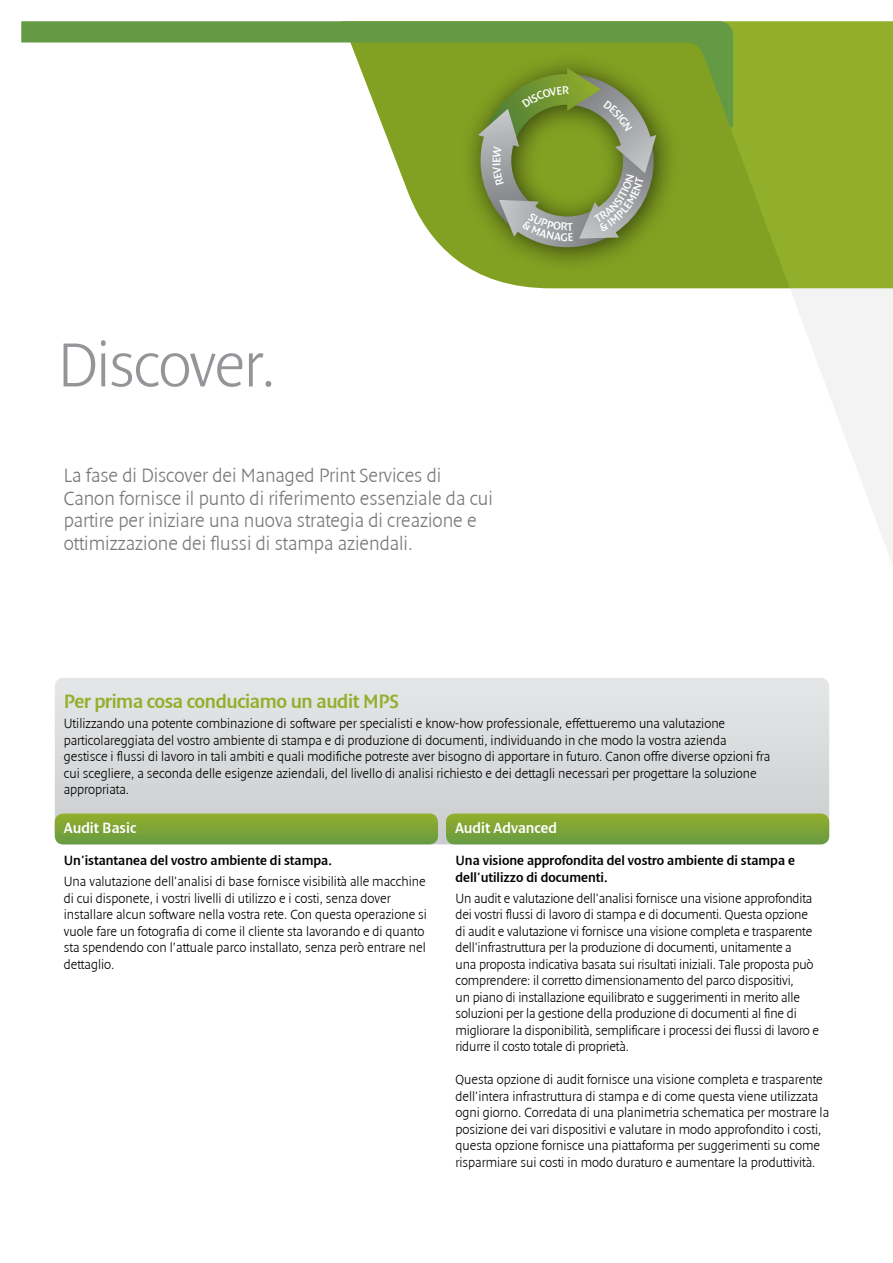
<style>
.page{position:relative;width:893px;height:1263px;background:#fff}
.page>*{position:absolute;margin:0;border:0;box-sizing:border-box;transform-origin:0 0}
.t1{font:300 63px "Denda New";letter-spacing:-.025em;color:#939598}
.t2{font:300 19.5px/22.5px "Denda New";color:#77787b}
.t3{font:19.5px "Denda New";letter-spacing:-.02em;color:#92af2b}
.t4{font:15px "Denda New";color:#fff}
.t5{font:300 13.5px/16.5px "Denda New";color:#000}
.t6{font:13.5px/16.5px "Denda New";color:#000}
</style>
<div class="page">
<svg style="left:55px;top:678px;width:735px;height:166px;background:#dadbdc"></svg>
<svg style="left:790px;top:678px;width:40px;height:167px;background:#dbdcdd"></svg>
<svg style="left:55px;top:813px;width:383px;height:31px;background:#7ea53a"></svg>
<svg style="left:446px;top:813px;width:383px;height:31px;background:#7ea53a"></svg>
<svg style="left:383px;top:21px;width:510px;height:267px;background:#97b23d"></svg>
<div style="left:460px;top:51px;width:221px;height:223px;background:#000;opacity:.6"></div>
<svg style="left:21px;top:21px;width:712px;height:106px"></svg>
<svg style="left:478px;top:68px;width:178px;height:179px;background:#83974f"></svg>
<h1 class="t1" style="left:58px;top:331px;width:220px">Discover.</h1>
<h2 class="t2" style="left:64px;top:464px;width:431px">La fase di Discover dei Managed Print Services di Canon fornisce il punto di riferimento essenziale da cui partire per iniziare una nuova strategia di creazione e ottimizzazione dei flussi di stampa aziendali.</h2>
<h2 class="t3" style="left:64px;top:690px;width:337px">Per prima cosa conduciamo un audit MPS</h2>
<p class="t5" style="left:64px;top:716px;width:708px">Utilizzando una potente combinazione di software per specialisti e know-how professionale, effettueremo una valutazione particolareggiata del vostro ambiente di stampa e di produzione di documenti, individuando in che modo la vostra azienda gestisce i flussi di lavoro in tali ambiti e quali modifiche potreste aver bisogno di apportare in futuro. Canon offre diverse opzioni fra cui scegliere, a seconda delle esigenze aziendali, del livello di analisi richiesto e dei dettagli necessari per progettare la soluzione appropriata.</p>
<p class="t4" style="left:64px;top:820px;width:74px">Audit Basic</p>
<p class="t4" style="left:455px;top:820px;width:104px">Audit Advanced</p>
<p class="t6" style="left:64px;top:853px;width:270px">Un'istantanea del vostro ambiente di stampa.</p>
<p class="t5" style="left:64px;top:873px;width:365px">Una valutazione dell'analisi di base fornisce visibilità alle macchine di cui disponete, i vostri livelli di utilizzo e i costi, senza dover installare alcun software nella vostra rete. Con questa operazione si vuole fare un fotografia di come il cliente sta lavorando e di quanto sta spendendo con l’attuale parco installato, senza però entrare nel dettaglio.</p>
<p class="t6" style="left:455px;top:853px;width:341px">Una visione approfondita del vostro ambiente di stampa e dell'utilizzo di documenti.</p>
<p class="t5" style="left:455px;top:890px;width:365px">Un audit e valutazione dell'analisi fornisce una visione approfondita dei vostri flussi di lavoro di stampa e di documenti. Questa opzione di audit e valutazione vi fornisce una visione completa e trasparente dell'infrastruttura per la produzione di documenti, unitamente a<br>una proposta indicativa basata sui risultati iniziali. Tale proposta può comprendere: il corretto dimensionamento del parco dispositivi,<br>un piano di installazione equilibrato e suggerimenti in merito alle soluzioni per la gestione della produzione di documenti al fine di migliorare la disponibilità, semplificare i processi dei flussi di lavoro e ridurre il costo totale di proprietà.</p>
<p class="t5" style="left:455px;top:1071px;width:375px">Questa opzione di audit fornisce una visione completa e trasparente dell'intera infrastruttura di stampa e di come questa viene utilizzata ogni giorno. Corredata di una planimetria schematica per mostrare la posizione dei vari dispositivi e valutare in modo approfondito i costi, questa opzione fornisce una piattaforma per suggerimenti su come risparmiare sui costi in modo duraturo e aumentare la produttività.</p>
</div>
